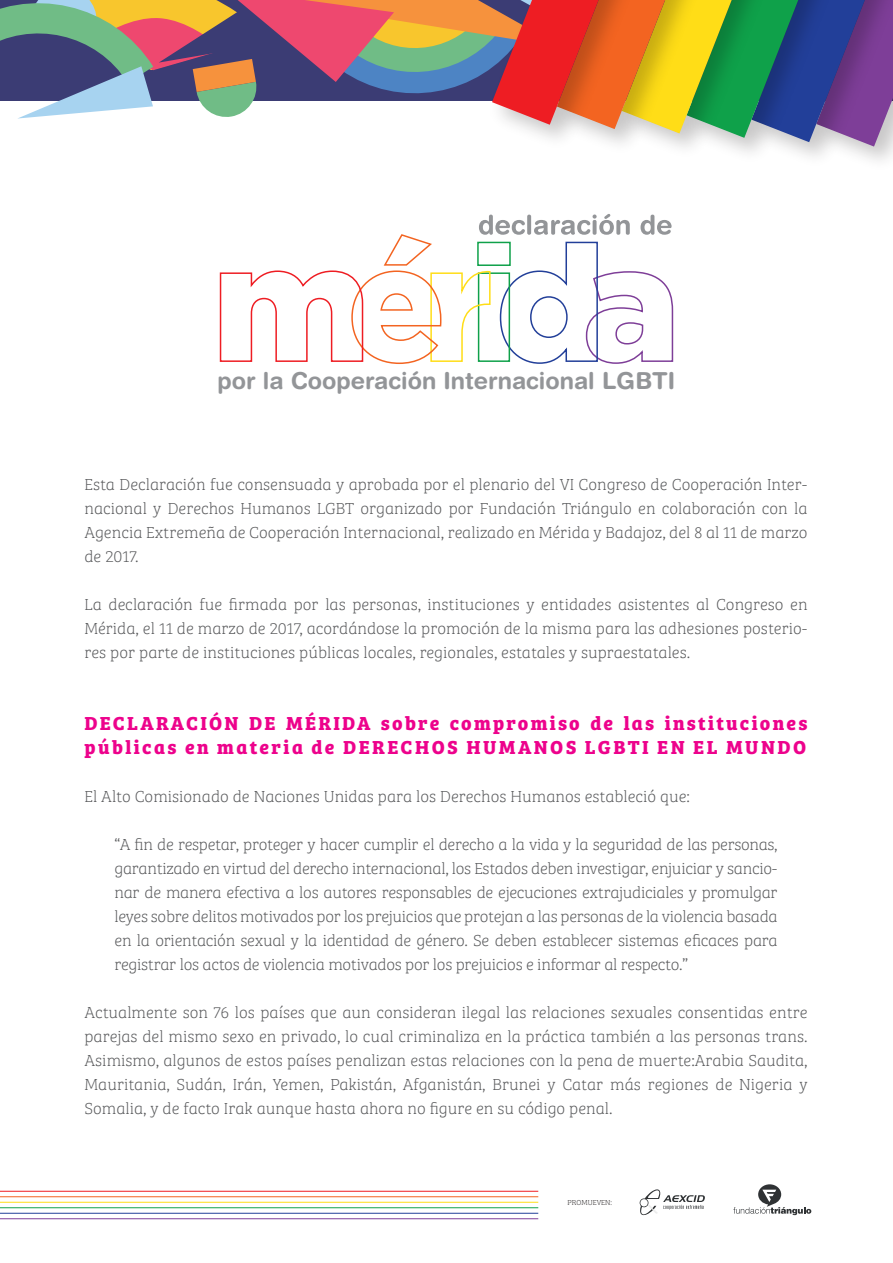
<style>
.page{position:relative;width:893px;height:1263px;background:#fff}
.page>*{position:absolute;margin:0;border:0;box-sizing:border-box;transform-origin:0 0}
.t1{font:700 23.4px "Helvetica Rounded";color:#939598}
.t2{font:700 19.5px/24px "Bree Serif";letter-spacing:.115em;color:#ed028c}
.t3{font:16.5px/24px "Bree Serif Th";color:#57585a;text-align:justify}
.t4{font:7.5px "Bree Serif Th";color:#231f20}
</style>
<div class="page">
<svg style="left:0;top:0;width:893px;height:147px"></svg>
<hr style="left:0;top:1191px;width:538px;height:1px;background:#ee1d23">
<hr style="left:0;top:1196px;width:538px;height:1px;background:#f36421">
<hr style="left:0;top:1202px;width:538px;height:1px;background:#ffdd17">
<hr style="left:0;top:1207px;width:538px;height:1px;background:#11a24a">
<hr style="left:0;top:1213px;width:538px;height:1px;background:#214099">
<hr style="left:0;top:1218px;width:538px;height:1px;background:#7e3f98">
<svg style="left:219px;top:214px;width:455px;height:150px"></svg>
<svg style="left:733px;top:1184px;width:78px;height:31px"></svg>
<svg style="left:639px;top:1189px;width:66px;height:26px"></svg>
<h1 class="t1" style="left:218px;top:366px;width:459px">por la Cooperación Internacional LGBTI</h1>
<p class="t3" style="left:85px;top:471px;width:725px">Esta Declaración fue consensuada y aprobada por el plenario del VI Congreso de Cooperación Inter&shy;nacional y Derechos Humanos LGBT organizado por Fundación Triángulo en colaboración con la Agencia Extremeña de Cooperación Internacional, realizado en Mérida y Badajoz, del 8 al 11 de marzo de 2017.</p>
<p class="t3" style="left:85px;top:591px;width:725px">La declaración fue firmada por las personas, instituciones y entidades asistentes al Congreso en Mérida, el 11 de marzo de 2017, acordándose la promoción de la misma para las adhesiones posterio&shy;res por parte de instituciones públicas locales, regionales, estatales y supraestatales.</p>
<p class="t2" style="left:85px;top:709px;width:724px">DECLARACIÓN DE MÉRIDA sobre compromiso de las instituciones públicas en materia de DERECHOS HUMANOS LGBTI EN EL MUNDO</p>
<p class="t3" style="left:85px;top:783px;width:607px">El Alto Comisionado de Naciones Unidas para los Derechos Humanos estableció que:</p>
<p class="t3" style="left:114px;top:831px;width:665px">“A fin de respetar, proteger y hacer cumplir el derecho a la vida y la seguridad de las personas, garantizado en virtud del derecho internacional, los Estados deben investigar, enjuiciar y sancio&shy;nar de manera efectiva a los autores responsables de ejecuciones extrajudiciales y promulgar leyes sobre delitos motivados por los prejuicios que protejan a las personas de la violencia basada en la orientación sexual y la identidad de género. Se deben establecer sistemas eficaces para registrar los actos de violencia motivados por los prejuicios e informar al respecto.”</p>
<p class="t3" style="left:85px;top:999px;width:725px">Actualmente son 76 los países que aun consideran ilegal las relaciones sexuales consentidas entre parejas del mismo sexo en privado, lo cual criminaliza en la práctica también a las personas trans.<br>Asimismo, algunos de estos países penalizan estas relaciones con la pena de muerte:Arabia Saudita, Mauritania, Sudán, Irán, Yemen, Pakistán, Afganistán, Brunei y Catar más regiones de Nigeria y Somalia, y de facto Irak aunque hasta ahora no figure en su código penal.</p>
<p class="t4" style="left:567px;top:1197px;width:46px">PROMUEVEN:</p>
</div>
